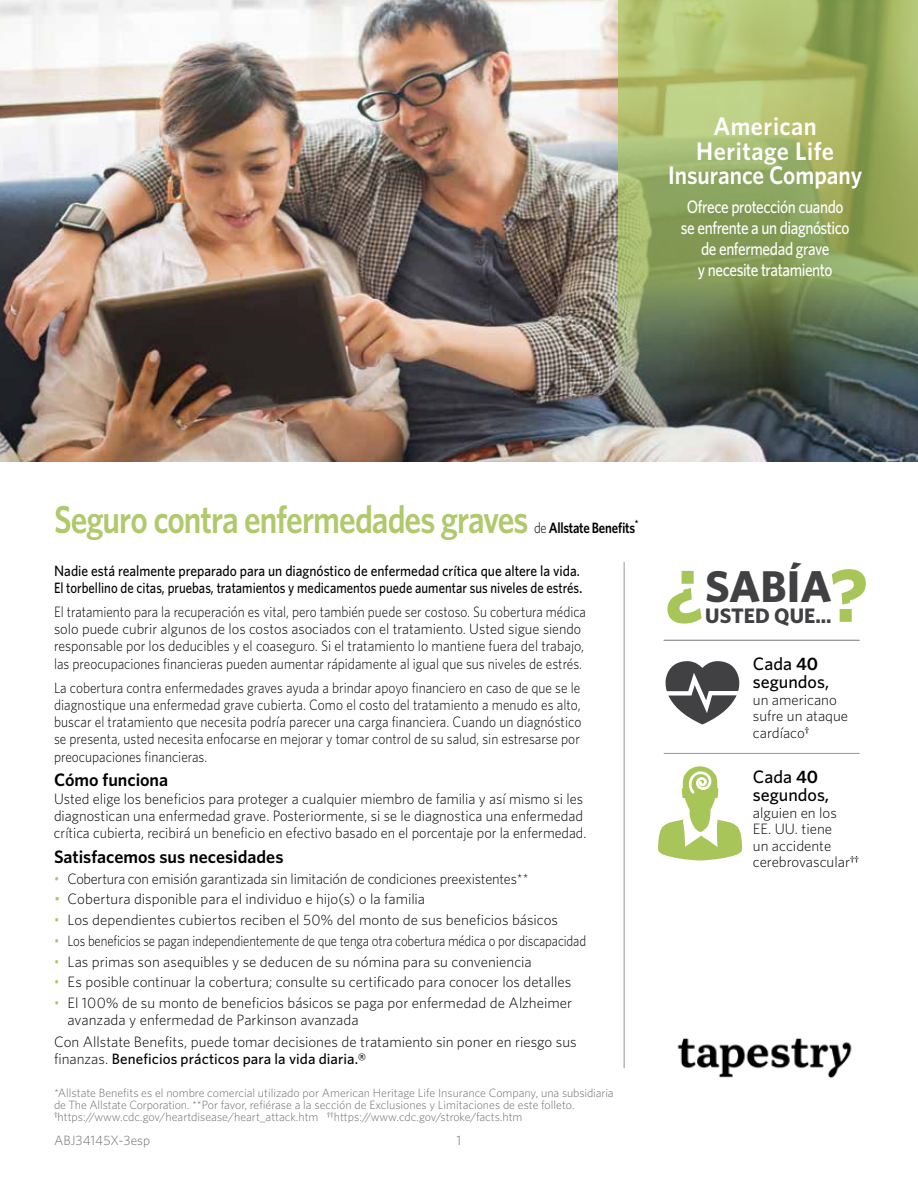
<style>
.page{position:relative;width:918px;height:1188px;background:#fff}
.page>*{position:absolute;margin:0;border:0;box-sizing:border-box;transform-origin:0 0}
.t1{font:700 75px "Whitney";color:#a8c55a}
.t2{font:700 44.55px "Whitney";color:#414042}
.t3{font:600 39px "Whitney";letter-spacing:-.03em;color:#b0c96b;scale:.85 1}
.t4{font:600 25.5px/24.8px "Whitney";letter-spacing:.015em;color:#fff;text-align:center;scale:.95 1}
.t5{font:700 21px "Whitney";color:#414042}
.t6{font:500 18px/21px "Whitney";letter-spacing:-.03em;color:#fff;text-align:center;scale:.85 1}
.t7{font:600 18px "Whitney";color:#000}
.t8{font:500 18px/18px "Whitney";color:#000}
.t9{font:300 15px/16.5px "Whitney";color:#000}
.t10{font:300 15px/17.2px "Whitney";color:#000;text-align:justify;scale:.9 1}
.t11{font:300 15px/17.2px "Whitney";color:#000;scale:.89 1}
.t12{font:500 15px/17.2px "Whitney";color:#000;scale:.96 1}
.t13{font:300 15px "Whitney";color:#000;scale:.86 1}
.t14{font:300 15px "Whitney";color:#000;scale:.96 1}
.t15{font:600 15px "Whitney";letter-spacing:-.02em;color:#000;scale:.85 1}
.t16{font:300 13.5px "Whitney";color:#6d6e71}
.t17{font:300 12px/12px "Whitney";color:#6d6e71}
.s1{font-weight:300}
.s2{color:#a8c55a}
.s3{font-weight:500}
.s4{font-weight:600}
.s5{font-weight:600;font-size:15px}
</style>
<div class="page">
<img style="left:0;top:0;width:618px;height:461px">
<hr style="left:624px;top:562px;width:1px;height:506px;background:#939598">
<hr style="left:664px;top:753px;width:196px;height:1px;background:#939598">
<svg style="left:665px;top:661px;width:75px;height:64px"></svg>
<svg style="left:658px;top:766px;width:84px;height:95px"></svg>
<hr style="left:664px;top:640px;width:196px;height:1px;background:#939598">
<img style="left:677px;top:1038px;width:175px;height:41px">
<svg style="left:618px;top:0;width:300px;height:461px;background:#879762"></svg>
<h3 class="t4" style="left:668px;top:113px;width:206px">American<br>Heritage Life<br>Insurance Company</h3>
<p class="t6" style="left:681px;top:196px;width:200px">Ofrece protección cuando se enfrente a un diagnóstico de enfermedad grave<br>y necesite tratamiento</p>
<h3 class="t3" style="left:54px;top:494px;width:560px">Seguro contra enfermedades graves</h3>
<p class="t15" style="left:534px;top:518px;width:125px"><span class="s1">de</span> Allstate Benefits<sup>*</sup></p>
<p class="t12" style="left:54px;top:562px;width:552px">Nadie está realmente preparado para un diagnóstico de enfermedad crítica que altere la vida.<br>El torbellino de citas, pruebas, tratamientos y medicamentos puede aumentar sus niveles de estrés.</p>
<p class="t11" style="left:54px;top:603px;width:599px">El tratamiento para la recuperación es vital, pero también puede ser costoso. Su cobertura médica solo puede cubrir algunos de los costos asociados con el tratamiento. Usted sigue siendo responsable por los deducibles y el coaseguro. Si el tratamiento lo mantiene fuera del trabajo, las preocupaciones financieras pueden aumentar rápidamente al igual que sus niveles de estrés.</p>
<p class="t10" style="left:54px;top:678px;width:587px">La cobertura contra enfermedades graves ayuda a brindar apoyo financiero en caso de que se le diagnostique una enfermedad grave cubierta. Como el costo del tratamiento a menudo es alto, buscar el tratamiento que necesita podría parecer una carga financiera. Cuando un diagnóstico se presenta, usted necesita enfocarse en mejorar y tomar control de su salud, sin estresarse por preocupaciones financieras.</p>
<p class="t7" style="left:54px;top:768px;width:116px">Cómo funciona</p>
<p class="t9" style="left:54px;top:789px;width:534px;line-height:17.2px">Usted elige los beneficios para proteger a cualquier miembro de familia y así mismo si les diagnostican una enfermedad grave. Posteriormente, si se le diagnostica una enfermedad crítica cubierta, recibirá un beneficio en efectivo basado en el porcentaje por la enfermedad.</p>
<p class="t7" style="left:54px;top:845px;width:231px">Satisfacemos sus necesidades</p>
<p class="t14" style="left:54px;top:868px;width:496px"><span class="s2">•</span> Cobertura con emisión garantizada sin limitación de condiciones preexistentes**</p>
<p class="t9" style="left:54px;top:890px;width:373px"><span class="s2">•</span> Cobertura disponible para el individuo e hijo(s) o la familia</p>
<p class="t9" style="left:54px;top:911px;width:506px"><span class="s2">•</span> Los dependientes cubiertos reciben el 50% del monto de sus beneficios básicos</p>
<p class="t13" style="left:54px;top:931px;width:620px"><span class="s2">•</span> Los beneficios se pagan independientemente de que tenga otra cobertura médica o por discapacidad</p>
<p class="t9" style="left:54px;top:953px;width:479px"><span class="s2">•</span> Las primas son asequibles y se deducen de su nómina para su conveniencia</p>
<p class="t9" style="left:54px;top:973px;width:519px"><span class="s2">•</span> Es posible continuar la cobertura; consulte su certificado para conocer los detalles</p>
<p class="t9" style="left:68px;top:994px;width:506px;line-height:17.2px;text-indent:-14px"><span class="s2">•</span> El 100% de su monto de beneficios básicos se paga por enfermedad de Alzheimer avanzada y enfermedad de Parkinson avanzada</p>
<p class="t9" style="left:54px;top:1033px;width:524px;line-height:17.2px">Con Allstate Benefits, puede tomar decisiones de tratamiento sin poner en riesgo sus finanzas. <span class="s3">Beneficios prácticos para la vida diaria.®</span></p>
<p class="t17" style="left:54px;top:1086px;width:561px">*Allstate Benefits es el nombre comercial utilizado por American Heritage Life Insurance Company, una subsidiaria de The Allstate Corporation. **Por favor, refiérase a la sección de Exclusiones y Limitaciones de este folleto. <sup>†</sup>https://www.cdc.gov/heartdisease/heart_attack.htm <sup>††</sup>https://www.cdc.gov/stroke/facts.htm</p>
<p class="t16" style="left:54px;top:1131px;width:98px">ABJ34145X-3esp</p>
<p class="t16" style="left:457px;top:1131px;width:6px">1</p>
<h2 class="t2" style="left:705px;top:557px;width:128px">SABÍA</h2>
<h3 class="t5" style="left:705px;top:602px;width:128px">USTED QUE...</h3>
<h1 class="t1" style="left:830px;top:546px;width:39px">?</h1>
<h1 class="t1" style="left:704px;top:647px;width:39px;rotate:-180deg">?</h1>
<p class="t8" style="left:753px;top:654px;width:78px">Cada <span class="s4">40 </span>segundos,</p>
<p class="t9" style="left:753px;top:691px;width:97px">un americano sufre un ataque cardíaco<sup>†</sup></p>
<p class="t8" style="left:753px;top:768px;width:77px">Cada <span class="s4">40 </span>segundos<span class="s5">,</span></p>
<p class="t9" style="left:753px;top:804px;width:107px">alguien en los<br>EE. UU. tiene<br>un accidente cerebrovascular<sup>††</sup></p>
</div>
